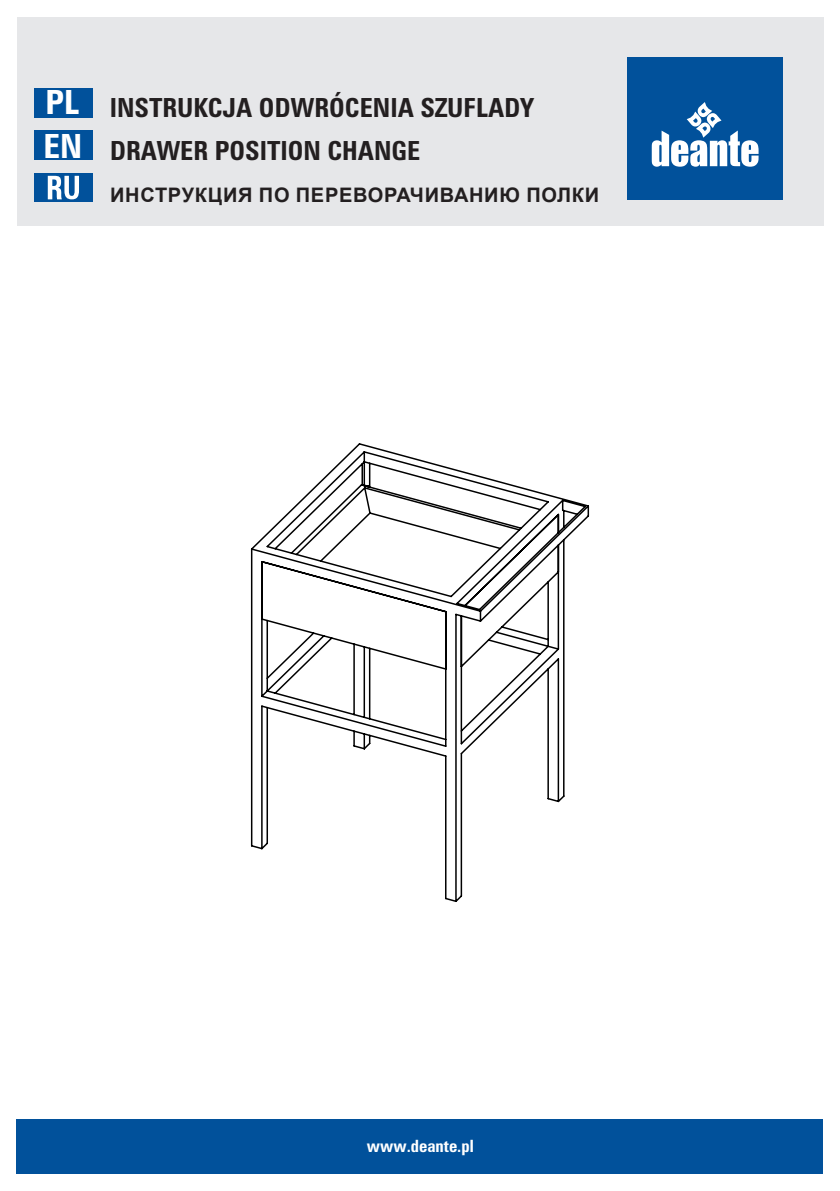
<style>
.page{position:relative;width:840px;height:1191px;background:#fff}
.page>*{position:absolute;margin:0;border:0;box-sizing:border-box;transform-origin:0 0}
.t1{font:700 30.4px/43.2px "Zurich Cn PL";color:#fff}
.t2{font:700 24px "Zurich Cn PL";color:#231f20}
.t3{font:700 20px "Arial";letter-spacing:.035em;color:#231f20}
.t4{font:700 15.4px "Zurich Cn PL";color:#fff}
</style>
<div class="page">
<div style="left:16px;top:1119px;width:806px;height:55px;background:#01519b"></div>
<div style="left:17px;top:17px;width:805px;height:209px;background:#e6e7e9"></div>
<div style="left:627px;top:58px;width:155px;height:142px;background:#01519b"></div>
<svg style="left:651px;top:102px;width:107px;height:65px"></svg>
<div style="left:34px;top:88px;width:59px;height:29px;background:#01519b"></div>
<div style="left:34px;top:131px;width:59px;height:29px;background:#01519b"></div>
<svg style="left:250px;top:443px;width:340px;height:459px"></svg>
<div style="left:34px;top:173px;width:59px;height:28px;background:#01519b"></div>
<svg style="left:48px;top:176px;width:31px;height:23px"></svg>
<p class="t1" style="left:43px;top:81px;width:40px">PL<br>EN</p>
<p class="t2" style="left:110px;top:92px;width:277px">INSTRUKCJA ODWRÓCENIA</p>
<p class="t2" style="left:420px;top:92px;width:115px">SZUFLADY</p>
<p class="t2" style="left:110px;top:134px;width:17px">DRA</p>
<p class="t2" style="left:157px;top:134px;width:100px">WER POSITI</p>
<p class="t2" style="left:287px;top:134px;width:134px">ON CHANGE</p>
<p class="t3" style="left:110px;top:181px;width:490px">инструкция по переворачиванию полки</p>
<p class="t4" style="left:366px;top:1135px;width:108px">WWW.DEANTE.PL</p>
</div>
